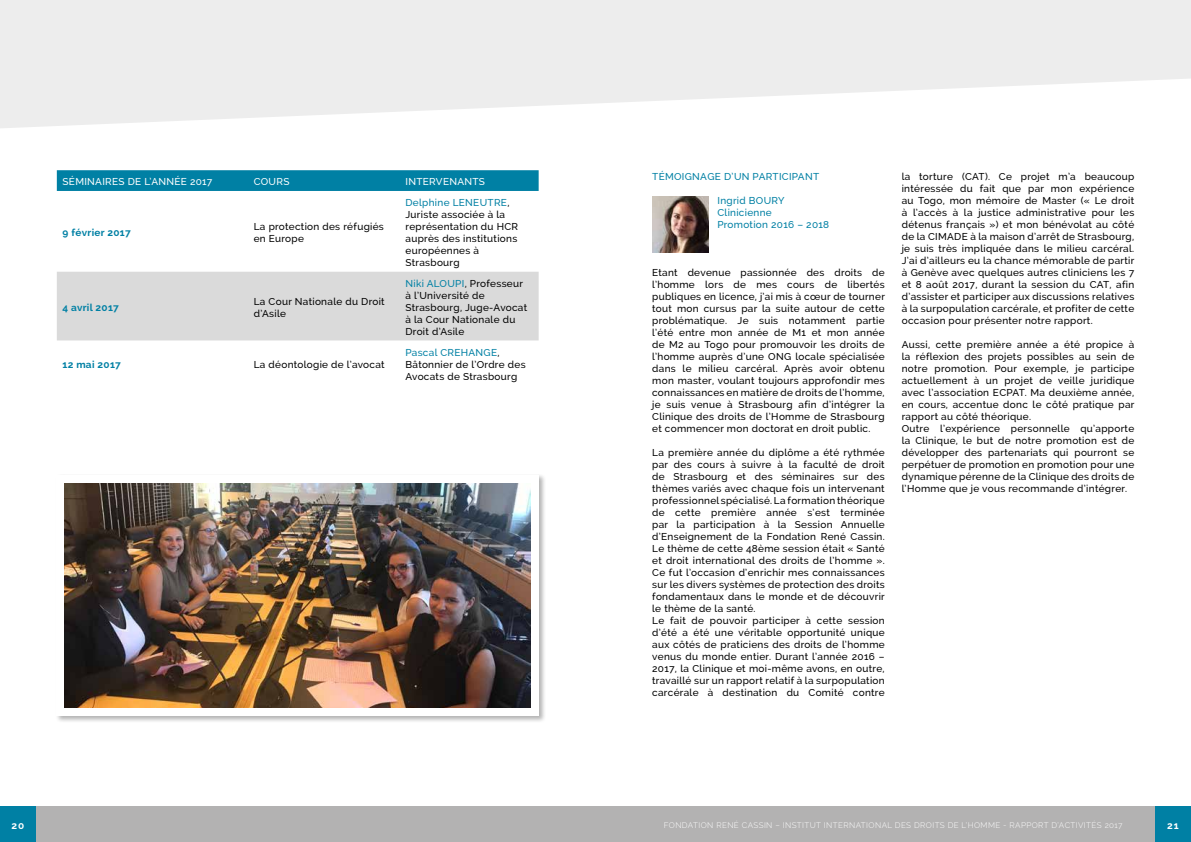
<style>
.page{position:relative;width:1191px;height:842px;background:#fff}
.page>*{position:absolute;margin:0;border:0;box-sizing:border-box;transform-origin:0 0}
.t1{font:500 10px/12px "Raleway";letter-spacing:.03em;color:#000}
.t2{font:500 10px/12px "Raleway";letter-spacing:.03em;color:#0080a4}
.t3{font:500 10px "Raleway";letter-spacing:.03em;color:#fff}
.t4{font:700 10px "Raleway";letter-spacing:.03em;color:#0080a4}
.t5{font:700 10px "Raleway";color:#fff}
.t6{font:300 8px "Raleway";letter-spacing:.05em;color:#fff}
.s1{color:#0080a4}
</style>
<div class="page">
<div style="left:581px;top:806px;width:610px;height:36px;background:#b3b2b2"></div>
<div style="left:1155px;top:806px;width:36px;height:36px;background:#0080a4"></div>
<div style="left:0;top:806px;width:609px;height:36px;background:#b3b2b2"></div>
<div style="left:0;top:806px;width:36px;height:36px;background:#0080a4"></div>
<svg style="left:0;top:0;width:1191px;height:128px;fill:#ededed"></svg>
<img style="left:652px;top:196px;width:57px;height:57px">
<div style="left:55px;top:474px;width:491px;height:249px;background:#000;opacity:.3"></div>
<div style="left:57px;top:475px;width:482px;height:241px;background:#fff"></div>
<img style="left:65px;top:484px;width:465px;height:224px">
<div style="left:57px;top:170px;width:481px;height:21px;background:#0080a4"></div>
<div style="left:57px;top:272px;width:481px;height:68px;background:#dadada"></div>
<p class="t3" style="left:62px;top:176px;width:151px">SÉMINAIRES DE L’ANNÉE 2017</p>
<p class="t3" style="left:254px;top:176px;width:37px">COURS</p>
<p class="t3" style="left:405px;top:176px;width:81px">INTERVENANTS</p>
<p class="t4" style="left:62px;top:227px;width:70px">9 février 2017</p>
<p class="t1" style="left:254px;top:220px;width:132px">La protection des réfugiés en Europe</p>
<p class="t4" style="left:62px;top:302px;width:58px">4 avril 2017</p>
<p class="t1" style="left:254px;top:295px;width:132px">La Cour Nationale du Droit d’Asile</p>
<p class="t4" style="left:62px;top:358px;width:60px">12 mai 2017</p>
<p class="t1" style="left:254px;top:358px;width:132px">La déontologie de l’avocat</p>
<p class="t1" style="left:405px;top:196px;width:114px"><span class="s1">Delphine LENEUTRE</span>,<br>Juriste associée à la représentation du HCR auprès des institutions européennes à<br>Strasbourg</p>
<p class="t1" style="left:405px;top:277px;width:123px"><span class="s1">Niki ALOUPI</span>, Professeur à l’Université de<br>Strasbourg, Juge-Avocat à la Cour Nationale du<br>Droit d’Asile</p>
<p class="t1" style="left:405px;top:346px;width:122px"><span class="s1">Pascal CREHANGE</span>,<br>Bâtonnier de l’Ordre des<br>Avocats de Strasbourg</p>
<p class="t2" style="left:652px;top:170px;width:168px">TÉMOIGNAGE D’UN PARTICIPANT</p>
<p class="t2" style="left:717px;top:194px;width:113px">Ingrid BOURY<br>Clinicienne<br>Promotion 2016 – 2018</p>
<p class="t1" style="left:652px;top:266px;width:234px;text-align:justify">Etant devenue passionnée des droits de l’homme lors de mes cours de libertés publiques en licence, j’ai mis à cœur de tourner tout mon cursus par la suite autour de cette problématique. Je suis notamment partie l’été entre mon année de M1 et mon année de M2 au Togo pour promouvoir les droits de l’homme auprès d’une ONG locale spécialisée dans le milieu carcéral. Après avoir obtenu mon master, voulant toujours approfondir mes connaissances en matière de droits de l’homme, je suis venue à Strasbourg afin d’intégrer la Clinique des droits de l’Homme de Strasbourg et commencer mon doctorat en droit public.</p>
<p class="t1" style="left:652px;top:446px;width:234px">La première année du diplôme a été rythmée par des cours à suivre à la faculté de droit de Strasbourg et des séminaires sur des thèmes variés avec chaque fois un intervenant professionnel spécialisé. La formation théorique de cette première année s’est terminée par la participation à la Session Annuelle d’Enseignement de la Fondation René Cassin.<br>Le thème de cette 48ème session était « Santé et droit international des droits de l’homme ».<br>Ce fut l’occasion d’enrichir mes connaissances sur les divers systèmes de protection des droits fondamentaux dans le monde et de découvrir le thème de la santé.<br>Le fait de pouvoir participer à cette session d’été a été une véritable opportunité unique aux côtés de praticiens des droits de l’homme venus du monde entier. Durant l’année 2016 – 2017, la Clinique et moi-même avons, en outre, travaillé sur un rapport relatif à la surpopulation carcérale à destination du Comité contre</p>
<p class="t1" style="left:901px;top:170px;width:234px;text-align:justify">la torture (CAT). Ce projet m’a beaucoup intéressée du fait que par mon expérience au Togo, mon mémoire de Master (« Le droit à l’accès à la justice administrative pour les détenus français ») et mon bénévolat au côté de la CIMADE à la maison d’arrêt de Strasbourg, je suis très impliquée dans le milieu carcéral.<br>J’ai d’ailleurs eu la chance mémorable de partir à Genève avec quelques autres cliniciens les 7 et 8 août 2017, durant la session du CAT, afin d’assister et participer aux discussions relatives à la surpopulation carcérale, et profiter de cette occasion pour présenter notre rapport.</p>
<p class="t1" style="left:901px;top:338px;width:234px">Aussi, cette première année a été propice à la réflexion des projets possibles au sein de notre promotion. Pour exemple, je participe actuellement à un projet de veille juridique avec l’association ECPAT. Ma deuxième année, en cours, accentue donc le côté pratique par rapport au côté théorique.<br>Outre l’expérience personnelle qu’apporte la Clinique, le but de notre promotion est de développer des partenariats qui pourront se perpétuer de promotion en promotion pour une dynamique pérenne de la Clinique des droits de l’Homme que je vous recommande d’intégrer.</p>
<p class="t5" style="left:12px;top:819px;width:14px">20</p>
<p class="t6" style="left:664px;top:820px;width:460px">FONDATION RENÉ CASSIN – INSTITUT INTERNATIONAL DES DROITS DE L’HOMME - RAPPORT D’ACTIVITÉS 2017</p>
<p class="t5" style="left:1167px;top:819px;width:13px">21</p>
</div>
